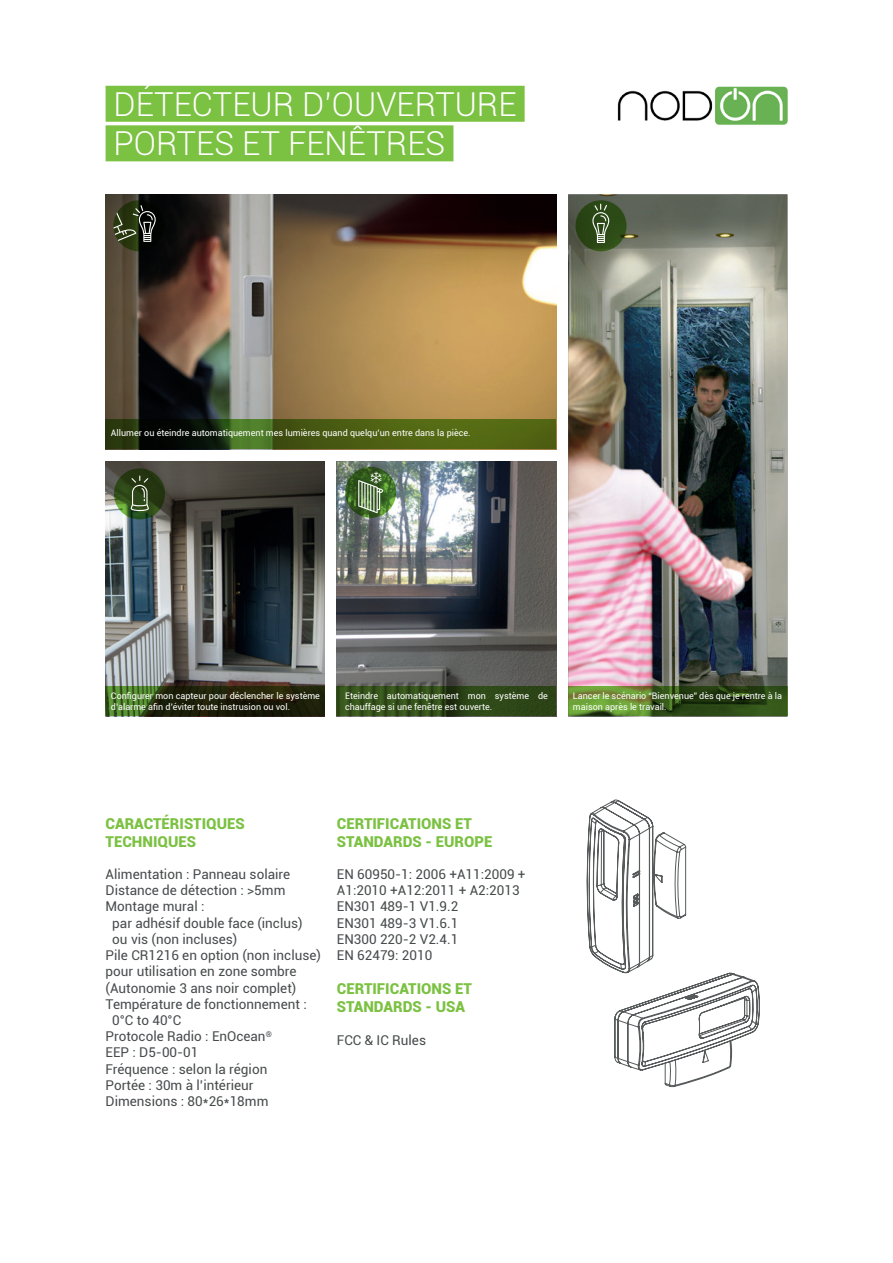
<style>
.page{position:relative;width:893px;height:1263px;background:#fff}
.page>*{position:absolute;margin:0;border:0;box-sizing:border-box;transform-origin:0 0}
.t1{font:300 33px/39.6px "Roboto";color:#fff}
.t2{font:900 15px/18px "Roboto";color:#7bc142}
.t3{font:13.5px/16.2px "Roboto";color:#474b4c}
.t4{font:9px/10.8px "Roboto";color:#fff}
</style>
<div class="page">
<img style="left:617px;top:86px;width:171px;height:39px">
<img style="left:106px;top:461px;width:219px;height:226px">
<img style="left:106px;top:194px;width:450px;height:225px">
<img style="left:337px;top:461px;width:219px;height:226px">
<svg style="left:106px;top:419px;width:450px;height:30px;background:#3d5012"></svg>
<svg style="left:106px;top:687px;width:219px;height:29px;background:#27320f"></svg>
<div style="left:106px;top:86px;width:419px;height:36px;background:#7bc142"></div>
<div style="left:106px;top:125px;width:347px;height:36px;background:#7bc142"></div>
<img style="left:568px;top:194px;width:219px;height:523px">
<svg style="left:568px;top:687px;width:219px;height:29px;background:#426320"></svg>
<svg style="left:337px;top:687px;width:219px;height:29px;background:#2f4918"></svg>
<div style="left:575px;top:200px;width:51px;height:51px;background:#2b4a16;border-radius:50%"></div>
<svg style="left:592px;top:204px;width:17px;height:39px"></svg>
<svg style="left:114px;top:468px;width:51px;height:51px"></svg>
<svg style="left:131px;top:475px;width:18px;height:36px"></svg>
<svg style="left:345px;top:467px;width:51px;height:51px"></svg>
<svg style="left:113px;top:200px;width:51px;height:51px;background:#313625"></svg>
<svg style="left:358px;top:471px;width:25px;height:42px"></svg>
<svg style="left:587px;top:800px;width:173px;height:287px"></svg>
<h1 class="t1" style="left:114px;top:83px;width:404px">DÉTECTEUR D’OUVERTURE<br>PORTES ET FENÊTRES</h1>
<p class="t4" style="left:111px;top:427px;width:361px">Allumer ou éteindre automatiquement mes lumières quand quelqu’un entre dans la pièce.</p>
<p class="t4" style="left:111px;top:690px;width:210px">Configurer mon capteur pour déclencher le système d’alarme afin d’éviter toute instrusion ou vol.</p>
<p class="t4" style="left:345px;top:690px;width:204px">Eteindre automatiquement mon système de chauffage si une fenêtre est ouverte.</p>
<p class="t4" style="left:573px;top:690px;width:210px">Lancer le scénario “Bienvenue” dès que je rentre à la maison après le travail.</p>
<p class="t2" style="left:106px;top:814px;width:141px">CARACTÉRISTIQUES<br>TECHNIQUES</p>
<p class="t3" style="left:106px;top:866px;width:186px">Alimentation : Panneau solaire</p>
<p class="t3" style="left:106px;top:882px;width:181px">Distance de détection : &gt;5mm</p>
<p class="t3" style="left:106px;top:898px;width:100px">Montage mural :</p>
<p class="t3" style="left:112px;top:914px;width:192px">par adhésif double face (inclus)</p>
<p class="t3" style="left:112px;top:930px;width:127px">ou vis (non incluses)</p>
<p class="t3" style="left:106px;top:947px;width:217px">Pile CR1216 en option (non incluse)</p>
<p class="t3" style="left:106px;top:963px;width:193px">pour utilisation en zone sombre</p>
<p class="t3" style="left:106px;top:979px;width:192px">(Autonomie 3 ans noir complet)</p>
<p class="t3" style="left:106px;top:995px;width:203px">Température de fonctionnement :</p>
<p class="t3" style="left:112px;top:1011px;width:70px">0°C to 40°C</p>
<p class="t3" style="left:106px;top:1028px;width:168px">Protocole Radio : EnOcean<sup>®</sup></p>
<p class="t3" style="left:106px;top:1044px;width:94px">EEP : D5-00-01</p>
<p class="t3" style="left:106px;top:1060px;width:163px">Fréquence : selon la région</p>
<p class="t3" style="left:106px;top:1076px;width:150px">Portée : 30m à l’intérieur</p>
<p class="t3" style="left:106px;top:1092px;width:164px">Dimensions : 80*26*18mm</p>
<p class="t2" style="left:337px;top:814px;width:157px">CERTIFICATIONS ET<br>STANDARDS - EUROPE</p>
<p class="t3" style="left:337px;top:866px;width:190px">EN 60950-1: 2006 +A11:2009 +<br>A1:2010 +A12:2011 + A2:2013<br>EN301 489-1 V1.9.2<br>EN301 489-3 V1.6.1<br>EN300 220-2 V2.4.1<br>EN 62479: 2010</p>
<p class="t2" style="left:337px;top:979px;width:137px">CERTIFICATIONS ET<br>STANDARDS - USA</p>
<p class="t3" style="left:337px;top:1031px;width:91px">FCC &amp; IC Rules</p>
</div>
